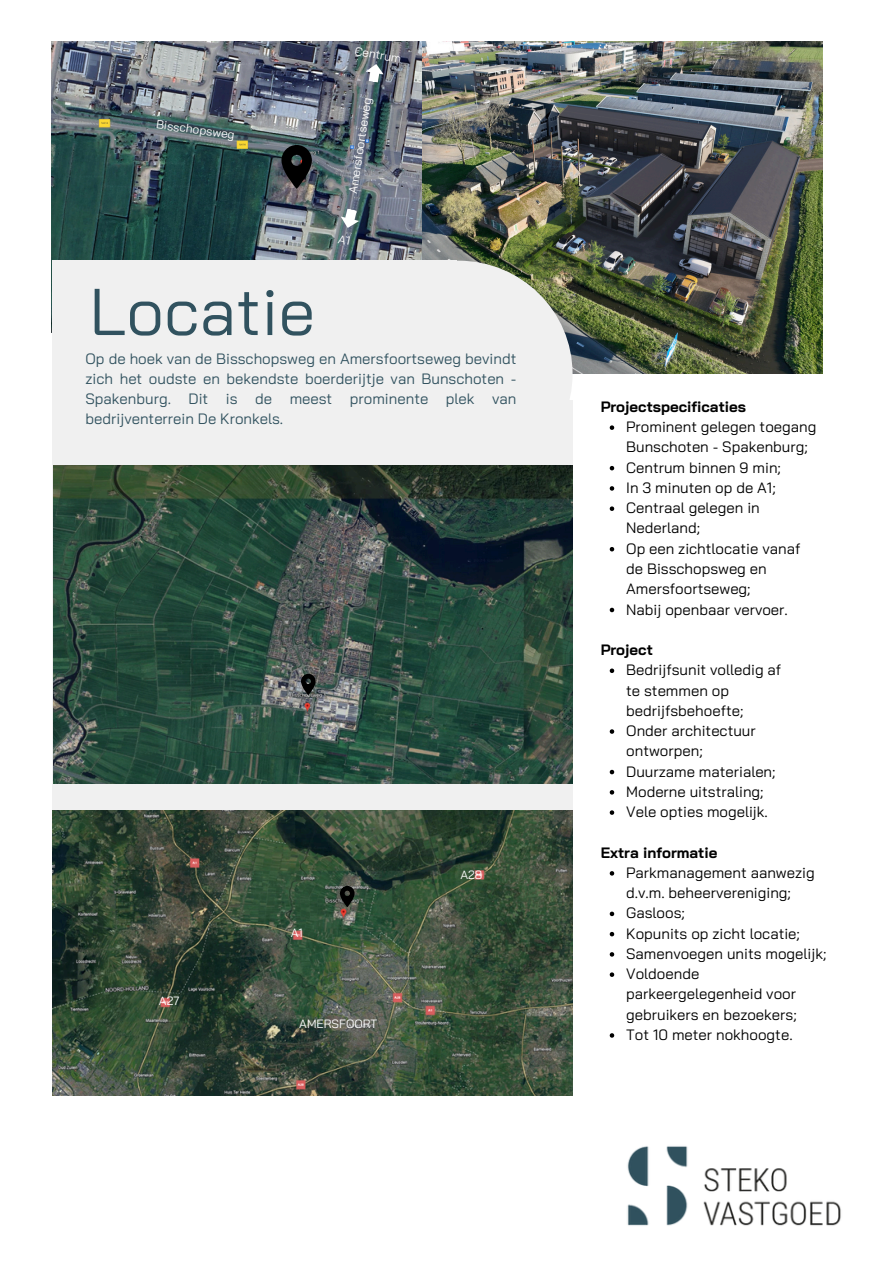
<style>
.page{position:relative;width:894px;height:1264px;background:#fff}
.page>*{position:absolute;margin:0;border:0;box-sizing:border-box;transform-origin:0 0}
.t1{font:66px "Bai Jamjuree";color:#31525f}
.t2{font:15px/20.2px "Bai Jamjuree";color:#000}
.t3{font:15px/20.2px "Bai Jamjuree";color:#31525f;text-align:justify}
.t4{font:700 15px "Bai Jamjuree";color:#000}
.t5{font:12px "Bai Jamjuree";color:#fff}
</style>
<div class="page">
<img style="left:627px;top:1146px;width:214px;height:80px">
<img style="left:52px;top:41px;width:370px;height:220px">
<div style="left:52px;top:261px;width:411px;height:830px;background:#f0f0f0"></div>
<img style="left:422px;top:41px;width:399px;height:332px">
<div style="left:107px;top:260px;width:350px;height:625px;background:#f0f0f0"></div>
<div style="left:344px;top:261px;width:228px;height:226px;background:#f0f0f0;border-radius:50%"></div>
<img style="left:54px;top:465px;width:518px;height:318px">
<svg style="left:281px;top:145px;width:31px;height:44px"></svg>
<svg style="left:276px;top:674px;width:39px;height:38px"></svg>
<img style="left:52px;top:810px;width:520px;height:285px">
<svg style="left:340px;top:885px;width:14px;height:22px"></svg>
<svg style="left:340px;top:208px;width:19px;height:20px"></svg>
<svg style="left:365px;top:64px;width:18px;height:19px"></svg>
<svg style="left:609px;top:425px;width:5px;height:5px"></svg>
<svg style="left:609px;top:466px;width:5px;height:4px"></svg>
<svg style="left:609px;top:486px;width:5px;height:4px"></svg>
<svg style="left:609px;top:506px;width:5px;height:5px"></svg>
<svg style="left:609px;top:547px;width:5px;height:4px"></svg>
<svg style="left:609px;top:607px;width:5px;height:5px"></svg>
<svg style="left:609px;top:668px;width:5px;height:5px"></svg>
<svg style="left:609px;top:729px;width:5px;height:4px"></svg>
<svg style="left:609px;top:769px;width:5px;height:5px"></svg>
<svg style="left:609px;top:790px;width:5px;height:4px"></svg>
<svg style="left:609px;top:810px;width:5px;height:4px"></svg>
<svg style="left:609px;top:871px;width:5px;height:4px"></svg>
<svg style="left:609px;top:911px;width:5px;height:5px"></svg>
<svg style="left:609px;top:931px;width:5px;height:5px"></svg>
<svg style="left:609px;top:952px;width:5px;height:4px"></svg>
<svg style="left:609px;top:972px;width:5px;height:4px"></svg>
<svg style="left:609px;top:1033px;width:5px;height:4px"></svg>
<svg style="left:337px;top:234px;width:13px;height:11px"></svg>
<p class="t5" style="left:157px;top:116px;width:81px;rotate:8deg">Bisschopsweg</p>
<p class="t5" style="left:356px;top:43px;width:49px;rotate:11deg">Centrum</p>
<p class="t5" style="left:344px;top:192px;width:98px;rotate:-81deg">Amersfoortseweg</p>
<p class="t1" style="left:89px;top:269px;width:227px">Locatie</p>
<p class="t3" style="left:85px;top:348px;width:432px">Op de hoek van de Bisschopsweg en Amersfoortseweg bevindt zich het oudste en bekendste boerderijtje van Bunschoten - Spakenburg. Dit is de meest prominente plek van bedrijventerrein De Kronkels.</p>
<p class="t5" style="left:159px;top:993px;width:22px">A27</p>
<p class="t5" style="left:291px;top:925px;width:14px">A1</p>
<p class="t5" style="left:299px;top:1015px;width:80px">AMERSFOORT</p>
<p class="t5" style="left:460px;top:867px;width:23px">A28</p>
<p class="t4" style="left:600px;top:397px;width:147px">Projectspecificaties</p>
<p class="t2" style="left:626px;top:416px;width:192px">Prominent gelegen toegang<br>Bunschoten - Spakenburg;</p>
<p class="t2" style="left:626px;top:457px;width:156px">Centrum binnen 9 min;</p>
<p class="t2" style="left:626px;top:477px;width:151px">In 3 minuten op de A1;</p>
<p class="t2" style="left:626px;top:497px;width:135px">Centraal gelegen in<br>Nederland;</p>
<p class="t2" style="left:626px;top:538px;width:176px">Op een zichtlocatie vanaf de Bisschopsweg en<br>Amersfoortseweg;</p>
<p class="t2" style="left:626px;top:598px;width:163px">Nabij openbaar vervoer.</p>
<p class="t4" style="left:600px;top:640px;width:54px">Project</p>
<p class="t2" style="left:626px;top:659px;width:157px">Bedrijfsunit volledig af te stemmen op bedrijfsbehoefte;</p>
<p class="t2" style="left:626px;top:720px;width:131px">Onder architectuur ontworpen;</p>
<p class="t2" style="left:626px;top:760px;width:151px">Duurzame materialen;</p>
<p class="t2" style="left:626px;top:781px;width:139px">Moderne uitstraling;</p>
<p class="t2" style="left:626px;top:801px;width:143px">Vele opties mogelijk.</p>
<p class="t4" style="left:600px;top:842px;width:118px">Extra informatie</p>
<p class="t2" style="left:626px;top:862px;width:190px">Parkmanagement aanwezig d.v.m. beheervereniging;</p>
<p class="t2" style="left:626px;top:902px;width:60px">Gasloos;</p>
<p class="t2" style="left:626px;top:922px;width:175px">Kopunits op zicht locatie;</p>
<p class="t2" style="left:626px;top:943px;width:202px">Samenvoegen units mogelijk;</p>
<p class="t2" style="left:626px;top:963px;width:172px">Voldoende parkeergelegenheid voor gebruikers en bezoekers;</p>
<p class="t2" style="left:626px;top:1024px;width:168px">Tot 10 meter nokhoogte.</p>
</div>
